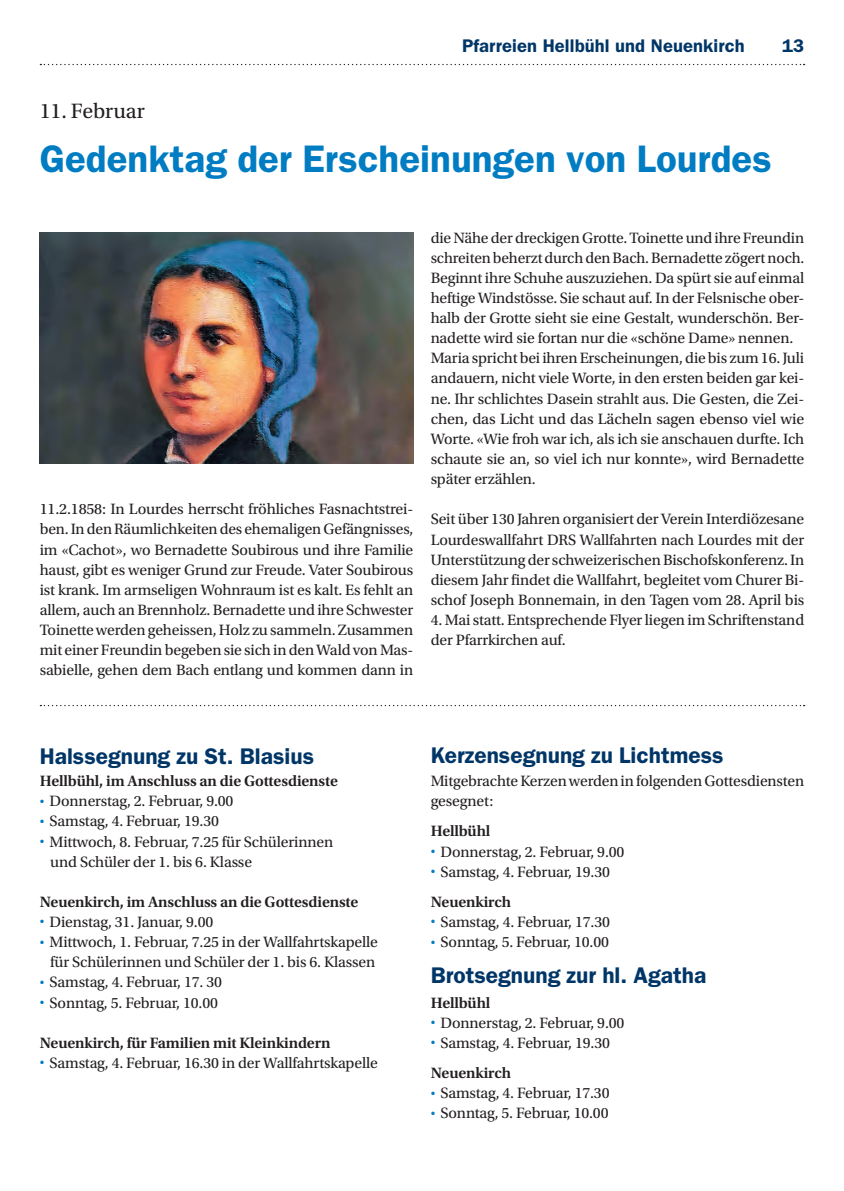
<style>
.page{position:relative;width:844px;height:1191px;background:#fff}
.page>*{position:absolute;margin:0;border:0;box-sizing:border-box;transform-origin:0 0}
.t1{font:600 38.5px "ITC Franklin Gothic Std";color:#007cc2}
.t2{font:600 22.75px "ITC Franklin Gothic Std";color:#003667}
.t3{font:21.88px "Utopia Std";color:#231f20}
.t4{font:600 18.38px "ITC Franklin Gothic Std";letter-spacing:.005em;color:#003667}
.t5{font:15.75px/20.1px "Utopia Std";letter-spacing:-.01em;color:#231f20}
.t6{font:600 15.75px "Utopia Std";letter-spacing:-.01em;color:#231f20}
.s1{font-weight:600}
</style>
<div class="page">
<svg style="left:40px;top:64px;width:764px;height:1px"></svg>
<img style="left:40px;top:232px;width:373px;height:232px">
<svg style="left:40px;top:705px;width:764px;height:1px"></svg>
<p class="t4" style="left:462px;top:35px;width:284px">Pfarreien Hellbühl und Neuenkirch</p>
<p class="t4" style="left:781px;top:35px;width:24px">13</p>
<h3 class="t3" style="left:40px;top:99px;width:107px">11. Februar</h3>
<h1 class="t1" style="left:40px;top:136px;width:733px">Gedenktag der Erscheinungen von Lourdes</h1>
<p class="t5" style="left:40px;top:499px;width:375px;text-align:justify">11.2.1858: In Lourdes herrscht fröhliches Fasnachtstrei&shy;ben. In den Räumlichkeiten des ehemaligen Gefängnisses, im «Cachot», wo Bernadette Soubirous und ihre Familie haust, gibt es weniger Grund zur Freude. Vater Soubirous ist krank. Im armseligen Wohnraum ist es kalt. Es fehlt an allem, auch an Brennholz. Bernadette und ihre Schwester Toinette werden geheissen, Holz zu sammeln. Zusammen mit einer Freundin begeben sie sich in den Wald von Mas&shy;sabielle, gehen dem Bach entlang und kommen dann in</p>
<p class="t5" style="left:430px;top:228px;width:375px">die Nähe der dreckigen Grotte. Toinette und ihre Freundin schreiten beherzt durch den Bach. Bernadette zögert noch.<br>Beginnt ihre Schuhe auszuziehen. Da spürt sie auf einmal heftige Windstösse. Sie schaut auf. In der Felsnische ober&shy;halb der Grotte sieht sie eine Gestalt, wunderschön. Ber&shy;nadette wird sie fortan nur die «schöne Dame» nennen.<br>Maria spricht bei ihren Erscheinungen, die bis zum 16. Juli andauern, nicht viele Worte, in den ersten beiden gar kei&shy;ne. Ihr schlichtes Dasein strahlt aus. Die Gesten, die Zei&shy;chen, das Licht und das Lächeln sagen ebenso viel wie Worte. «Wie froh war ich, als ich sie anschauen durfte. Ich schaute sie an, so viel ich nur konnte», wird Bernadette später erzählen.</p>
<p class="t5" style="left:430px;top:509px;width:375px;text-align:justify">Seit über 130 Jahren organisiert der Verein Interdiözesane Lourdeswallfahrt DRS Wallfahrten nach Lourdes mit der Unterstützung der schweizerischen Bischofskonferenz. In diesem Jahr findet die Wallfahrt, begleitet vom Churer Bi&shy;schof Joseph Bonnemain, in den Tagen vom 28. April bis</p>
<p class="t5" style="left:430px;top:610px;width:375px">4. Mai statt. Entsprechende Flyer liegen im Schriftenstand der Pfarrkirchen auf.</p>
<h2 class="t2" style="left:40px;top:742px;width:276px">Halssegnung zu St. Blasius</h2>
<p class="t6" style="left:40px;top:772px;width:299px">Hellbühl, im Anschluss an die Gottesdienste</p>
<p class="t5" style="left:40px;top:791px;width:195px"><sup>•</sup> Donnerstag, 2. Februar, 9.00</p>
<p class="t5" style="left:40px;top:811px;width:181px"><sup>•</sup> Samstag, 4. Februar, 19.30</p>
<p class="t5" style="left:50px;top:831px;width:284px;text-indent:-11px"><sup>•</sup> Mittwoch, 8. Februar, 7.25 für Schülerinnen und Schüler der 1. bis 6. Klasse</p>
<p class="t6" style="left:40px;top:893px;width:320px">Neuenkirch, im Anschluss an die Gottesdienste</p>
<p class="t5" style="left:40px;top:912px;width:175px"><sup>•</sup> Dienstag, 31. Januar, 9.00</p>
<p class="t5" style="left:40px;top:932px;width:340px;text-align:center"><sup>•</sup> Mittwoch, 1. Februar, 7.25 in der Wallfahrtskapelle für Schülerinnen und Schüler der 1. bis 6. Klassen</p>
<p class="t5" style="left:40px;top:972px;width:184px"><sup>•</sup> Samstag, 4. Februar, 17. 30</p>
<p class="t5" style="left:40px;top:992px;width:180px"><sup>•</sup> Sonntag, 5. Februar, 10.00</p>
<p class="t6" style="left:40px;top:1033px;width:292px">Neuenkirch, für Familien mit Kleinkindern</p>
<p class="t5" style="left:40px;top:1053px;width:339px"><sup>•</sup> Samstag, 4. Februar, 16.30 in der Wallfahrtskapelle</p>
<h2 class="t2" style="left:430px;top:742px;width:294px">Kerzensegnung zu Lichtmess</h2>
<p class="t5" style="left:430px;top:771px;width:375px">Mitgebrachte Kerzen werden in folgenden Gottesdiensten gesegnet:</p>
<p class="t6" style="left:430px;top:822px;width:61px">Hellbühl</p>
<p class="t5" style="left:430px;top:841px;width:195px"><sup>•</sup> Donnerstag, 2. Februar, 9.00</p>
<p class="t5" style="left:430px;top:856px;width:181px;line-height:30.3px"><sup>•</sup> Samstag, 4. Februar, 19.30<br><span class="s1">Neuenkirch</span></p>
<p class="t5" style="left:430px;top:912px;width:181px"><sup>•</sup> Samstag, 4. Februar, 17.30</p>
<p class="t5" style="left:430px;top:932px;width:180px"><sup>•</sup> Sonntag, 5. Februar, 10.00</p>
<h2 class="t2" style="left:430px;top:961px;width:277px">Brotsegnung zur hl. Agatha</h2>
<p class="t6" style="left:430px;top:993px;width:61px">Hellbühl</p>
<p class="t5" style="left:430px;top:1012px;width:195px"><sup>•</sup> Donnerstag, 2. Februar, 9.00</p>
<p class="t5" style="left:430px;top:1027px;width:181px;line-height:30.3px"><sup>•</sup> Samstag, 4. Februar, 19.30<br><span class="s1">Neuenkirch</span></p>
<p class="t5" style="left:430px;top:1083px;width:180px"><sup>•</sup> Samstag, 4. Februar, 17.30</p>
<p class="t5" style="left:430px;top:1103px;width:179px"><sup>•</sup> Sonntag, 5. Februar, 10.00</p>
</div>
